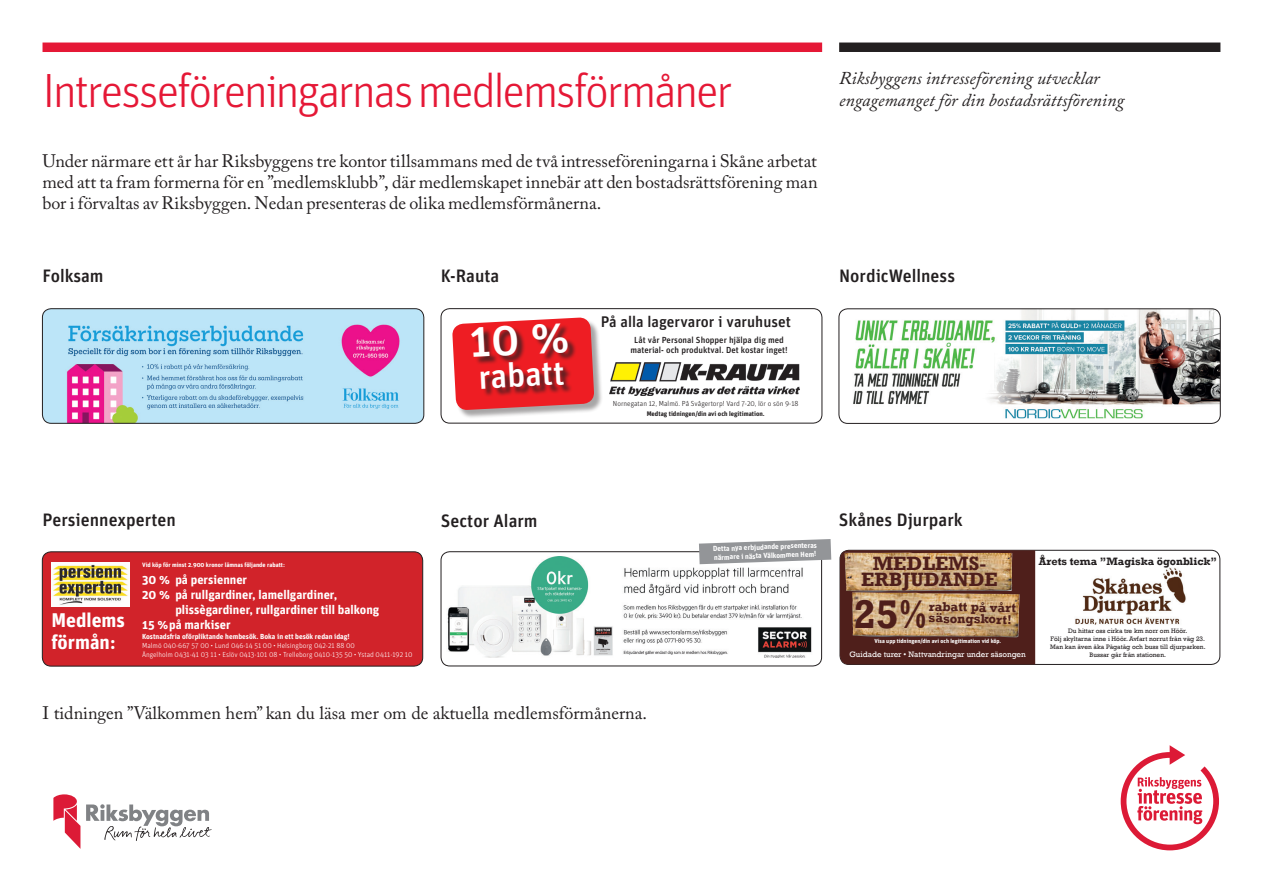
<style>
.page{position:relative;width:1263px;height:893px;background:#fff}
.page>*{position:absolute;margin:0;border:0;box-sizing:border-box;transform-origin:0 0}
.RUBRIK_1__Unit_Light{font:300 48px "Unit OTRB";letter-spacing:-.05em;color:#e51836}
.t1{font:700 40.95px "Rockwell";color:#4f1f1b}
.t2{font:33.75px "Unit OTRB1 Medi";color:#fff}
.t3{font:700 19.8px "Rockwell";color:#4f1f1b}
.t4{font:700 19.8px "Unit OTRB";color:#fff}
.INGRESS_2__Caslon_Pr{font:18px/21px "Adobe Caslon Pro";color:#231f20;text-align:justify}
.t5{font:italic 18px "Adobe Caslon Pro";color:#231f20}
.t6{font:18px "Unit OTRB1 Medi";color:#231f20}
.t7{font:15.45px "Unit OTRB1 Medi";color:#231f20}
.t8{font:700 13.2px "Rockwell";color:#4f1f1b}
.t9{font:700 12.45px "Unit OTRB";color:#fff}
.t10{font:700 10.95px "Rockwell";color:#231f20}
.t11{font:8.85px "Unit OTRB1 Medi";color:#231f20}
.t12{font:8.1px "Rockwell";color:#fff}
.t13{font:300 7.35px "Unit OTRB";color:#fff}
.t14{font:700 7.35px "Unit OTRB";color:#fff}
.t15{font:300 7.35px "Unit OTRB";color:#231f20}
.t16{font:6.6px "Rockwell";color:#231f20}
.t17{font:700 6.6px "Unit OTRB";color:#231f20}
.t18{font:700 6.3px "Unit OTRB";color:#fff}
.t19{font:700 5.85px "Unit OTRB";color:#fff}
</style>
<div class="page">
<div style="left:43px;top:43px;width:779px;height:9px;background:#e51836"></div>
<div style="left:839px;top:43px;width:381px;height:9px;background:#231f20"></div>
<svg style="left:1121px;top:745px;width:98px;height:105px"></svg>
<img style="left:42px;top:309px;width:382px;height:114px">
<div style="left:42px;top:308px;width:382px;height:115px;border:1px solid #231f20;border-radius:9px"></div>
<div style="left:441px;top:308px;width:381px;height:115px;border:1px solid #231f20;border-radius:9px"></div>
<img style="left:609px;top:362px;width:191px;height:34px">
<div style="left:454px;top:319px;width:149px;height:100px;background:#231f20;opacity:.4"></div>
<img style="left:839px;top:309px;width:381px;height:114px">
<div style="left:839px;top:309px;width:381px;height:115px;border:1px solid #231f20;border-radius:9px"></div>
<div style="left:42px;top:552px;width:381px;height:114px;background:#d1232a;border-radius:9px"></div>
<div style="left:42px;top:552px;width:381px;height:114px;border:1px solid #231f20;border-radius:9px"></div>
<img style="left:52px;top:562px;width:78px;height:44px">
<div style="left:441px;top:551px;width:381px;height:115px;border:1px solid #231f20;border-radius:9px"></div>
<img style="left:447px;top:556px;width:365px;height:101px">
<svg style="left:699px;top:539px;width:132px;height:25px;background:#a5a7a9"></svg>
<div style="left:840px;top:550px;width:380px;height:115px;border:1px solid #231f20;border-radius:9px"></div>
<div style="left:840px;top:550px;width:195px;height:114px;background:#4f1f1b"></div>
<img style="left:844px;top:553px;width:168px;height:39px">
<img style="left:1075px;top:567px;width:111px;height:58px">
<img style="left:851px;top:592px;width:169px;height:45px">
<svg style="left:86px;top:804px;width:126px;height:37px"></svg>
<svg style="left:53px;top:794px;width:27px;height:55px"></svg>
<svg style="left:453px;top:320px;width:140px;height:88px;background:#d5262b"></svg>
<p class="RUBRIK_1__Unit_Light" style="left:43px;top:62px;width:691px">Intresseföreningarnas medlemsförmåner</p>
<p class="INGRESS_2__Caslon_Pr" style="left:43px;top:150px;width:777px">Under närmare ett år har Riksbyggens tre kontor tillsammans med de två intresseföreningarna i Skåne arbetat med att ta fram formerna för en ”medlemsklubb”, där medlemskapet innebär att den bostadsrättsförening man bor i förvaltas av Riksbyggen. Nedan presenteras de olika medlemsförmånerna.</p>
<p class="t5" style="left:839px;top:68px;width:262px">Riksbyggens intresseförening utvecklar</p>
<p class="t5" style="left:839px;top:89px;width:287px">engagemanget för din bostadsrättsförening</p>
<p class="t6" style="left:43px;top:264px;width:63px">Folksam</p>
<p class="t6" style="left:441px;top:264px;width:60px">K-Rauta</p>
<p class="t6" style="left:839px;top:264px;width:117px">NordicWellness</p>
<p class="t2" style="left:477px;top:355px;width:88px;rotate:-3deg">rabatt</p>
<p class="t7" style="left:601px;top:311px;width:192px">På alla lagervaror i varuhuset</p>
<p class="t11" style="left:634px;top:334px;width:151px">Låt vår Personal Shopper hjälpa dig med</p>
<p class="t11" style="left:630px;top:345px;width:159px">material- och produktval. Det kostar inget!</p>
<p class="t15" style="left:613px;top:399px;width:187px">Nornegatan 12, Malmö. På Svågertorp! Vard 7-20, lör o sön 9-18</p>
<p class="t17" style="left:647px;top:410px;width:120px">Medtag tidningen/din avi och legitimation.</p>
<p class="t6" style="left:43px;top:509px;width:135px">Persiennexperten</p>
<p class="t6" style="left:441px;top:509px;width:98px">Sector Alarm</p>
<p class="t6" style="left:839px;top:509px;width:125px">Skånes Djurpark</p>
<p class="t4" style="left:51px;top:607px;width:75px">Medlems</p>
<p class="t4" style="left:51px;top:629px;width:66px">förmån:</p>
<p class="t18" style="left:142px;top:561px;width:144px">Vid köp för minst 2.900 kronor lämnas följande rabatt:</p>
<p class="t9" style="left:142px;top:572px;width:107px">30 % på persienner</p>
<p class="t9" style="left:142px;top:587px;width:197px">20 % på rullgardiner, lamellgardiner,</p>
<p class="t9" style="left:175px;top:602px;width:205px">plissègardiner, rullgardiner till balkong</p>
<p class="t9" style="left:142px;top:617px;width:90px">15 %på markiser</p>
<p class="t14" style="left:142px;top:632px;width:209px">Kostnadsfria oförpliktande hembesök. Boka in ett besök redan idag!</p>
<p class="t13" style="left:142px;top:641px;width:214px">Malmö 040-667 57 00 • Lund 046-14 51 00 • Helsingborg 042-21 88 00</p>
<p class="t13" style="left:142px;top:650px;width:272px">Ängelholm 0431-41 03 11 • Eslöv 0413-101 08 • Trelleborg 0410-135 50 • Ystad 0411-192 10</p>
<p class="t14" style="left:713px;top:544px;width:106px;rotate:-2deg">Detta nya erbjudande presenteras</p>
<p class="t14" style="left:714px;top:553px;width:104px;rotate:-2deg">närmare i nästa Välkommen Hem!</p>
<p class="t3" style="left:873px;top:551px;width:115px">MEDLEMS-</p>
<p class="t3" style="left:861px;top:568px;width:138px">ERBJUDANDE</p>
<p class="t1" style="left:853px;top:589px;width:75px">25%</p>
<p class="t8" style="left:929px;top:598px;width:89px;rotate:1deg">rabatt på vårt</p>
<p class="t8" style="left:929px;top:610px;width:85px;rotate:1deg">säsongskort!</p>
<p class="t12" style="left:849px;top:649px;width:178px">Guidade turer • Nattvandringar under säsongen</p>
<p class="t19" style="left:874px;top:637px;width:128px">Visa upp tidningen/din avi och legitimation vid köp.</p>
<p class="t10" style="left:1039px;top:554px;width:180px">Årets tema ”Magiska ögonblick”</p>
<p class="t16" style="left:1068px;top:627px;width:121px">Du hittar oss cirka tre km norr om Höör.</p>
<p class="t16" style="left:1050px;top:635px;width:156px">Följ skyltarna inne i Höör. Avfart norrut från väg 23.</p>
<p class="t16" style="left:1050px;top:643px;width:157px">Man kan även åka Pågatåg och buss till djurparken.</p>
<p class="t16" style="left:1089px;top:651px;width:78px">Bussar går från stationen.</p>
<p class="INGRESS_2__Caslon_Pr" style="left:43px;top:702px;width:606px">I tidningen ”Välkommen hem” kan du läsa mer om de aktuella medlemsförmånerna.</p>
</div>
